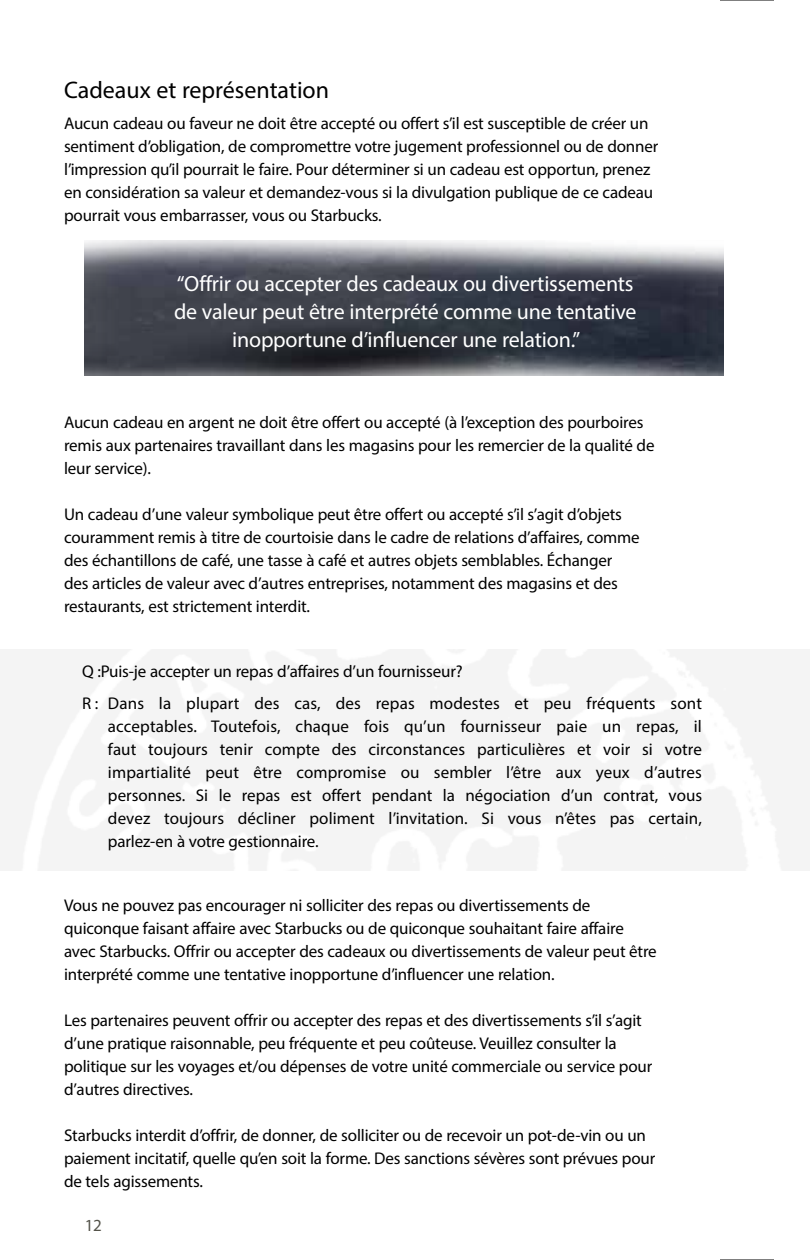
<style>
.page{position:relative;width:810px;height:1260px;background:#fff}
.page>*{position:absolute;margin:0;border:0;box-sizing:border-box;transform-origin:0 0}
.t1{font:24px "Myriad Pro";color:#000}
.t2{font:22px/28px "Myriad Pro";letter-spacing:-.01em;color:#fff;text-align:center}
.t3{font:17px/23px "Myriad Pro";letter-spacing:-.01em;color:#000}
.t4{font:17px "Myriad Pro";color:#54534a}
</style>
<div class="page">
<img style="left:85px;top:240px;width:639px;height:136px">
<hr style="left:720px;top:0;width:54px;height:1px;background:#000">
<hr style="left:720px;top:1259px;width:54px;height:1px;background:#000">
<h1 class="t1" style="left:64px;top:76px;width:267px">Cadeaux et représentation</h1>
<p class="t3" style="left:64px;top:111px;width:596px">Aucun cadeau ou faveur ne doit être accepté ou offert s’il est susceptible de créer un sentiment d’obligation, de compromettre votre jugement professionnel ou de donner l’impression qu’il pourrait le faire. Pour déterminer si un cadeau est opportun, prenez en considération sa valeur et demandez-vous si la divulgation publique de ce cadeau pourrait vous embarrasser, vous ou Starbucks.</p>
<p class="t2" style="left:174px;top:270px;width:464px">“Offrir ou accepter des cadeaux ou divertissements de valeur peut être interprété comme une tentative inopportune d’influencer une relation.”</p>
<p class="t3" style="left:64px;top:410px;width:592px">Aucun cadeau en argent ne doit être offert ou accepté (à l’exception des pourboires remis aux partenaires travaillant dans les magasins pour les remercier de la qualité de leur service).</p>
<p class="t3" style="left:64px;top:502px;width:577px">Un cadeau d’une valeur symbolique peut être offert ou accepté s’il s’agit d’objets couramment remis à titre de courtoisie dans le cadre de relations d’affaires, comme des échantillons de café, une tasse à café et autres objets semblables. Échanger des articles de valeur avec d’autres entreprises, notamment des magasins et des restaurants, est strictement interdit.</p>
<p class="t3" style="left:82px;top:655px;width:622px;line-height:32px">Q :Puis-je accepter un repas d’affaires d’un fournisseur?<br>R : Dans la plupart des cas, des repas modestes et peu fréquents sont</p>
<p class="t3" style="left:108px;top:714px;width:596px;text-align:justify">acceptables. Toutefois, chaque fois qu’un fournisseur paie un repas, il faut toujours tenir compte des circonstances particulières et voir si votre impartialité peut être compromise ou sembler l’être aux yeux d’autres personnes. Si le repas est offert pendant la négociation d’un contrat, vous devez toujours décliner poliment l’invitation. Si vous n’êtes pas certain, parlez-en à votre gestionnaire.</p>
<p class="t3" style="left:64px;top:893px;width:594px">Vous ne pouvez pas encourager ni solliciter des repas ou divertissements de quiconque faisant affaire avec Starbucks ou de quiconque souhaitant faire affaire avec Starbucks. Offrir ou accepter des cadeaux ou divertissements de valeur peut être interprété comme une tentative inopportune d’influencer une relation.</p>
<p class="t3" style="left:64px;top:1008px;width:590px">Les partenaires peuvent offrir ou accepter des repas et des divertissements s’il s’agit d’une pratique raisonnable, peu fréquente et peu coûteuse. Veuillez consulter la politique sur les voyages et/ou dépenses de votre unité commerciale ou service pour d’autres directives.</p>
<p class="t3" style="left:64px;top:1123px;width:593px">Starbucks interdit d’offrir, de donner, de solliciter ou de recevoir un pot-de-vin ou un paiement incitatif, quelle qu’en soit la forme. Des sanctions sévères sont prévues pour de tels agissements.</p>
<p class="t4" style="left:85px;top:1215px;width:19px">12</p>
</div>
